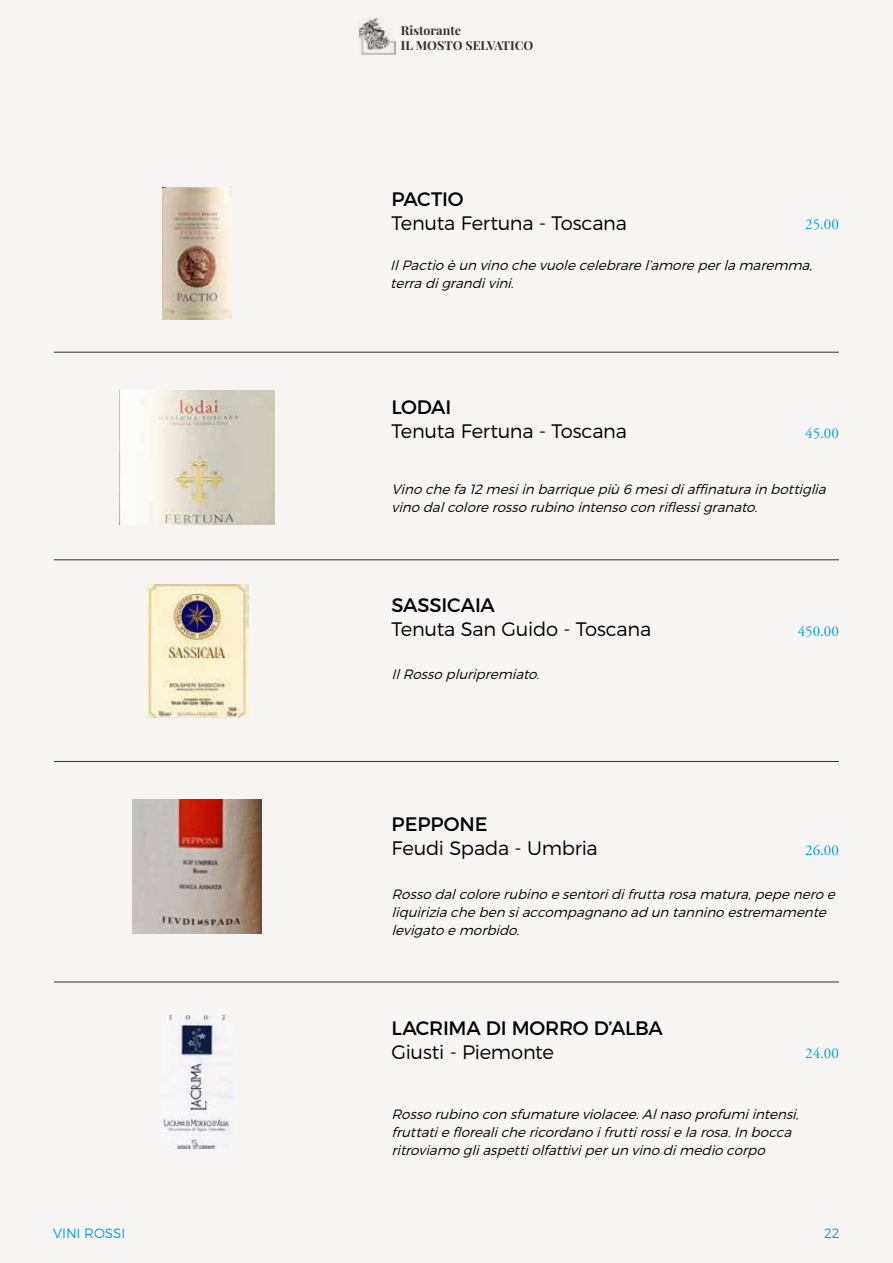
<style>
.page{position:relative;width:893px;height:1263px;background:#f6f5f4}
.page>*{position:absolute;margin:0;border:0;box-sizing:border-box;transform-origin:0 0}
.t1{font:300 19.5px "Montserrat";letter-spacing:-.015em;color:#000}
.t2{font:19.5px "Montserrat";letter-spacing:-.01em;color:#000}
.t3{font:15px "Adobe Garamond Pro";color:#009fe3}
.t4{font:italic 300 13.5px/18px "Montserrat";letter-spacing:.02em;color:#000}
.t5{font:300 13.5px "Montserrat";color:#009fe3}
.t6{font:700 12.45px/14.9px "Playfair Display";color:#372c2e}
</style>
<div class="page">
<img style="left:359px;top:18px;width:37px;height:36px">
<hr style="left:54px;top:352px;width:785px;height:1px;background:#372c2e">
<img style="left:121px;top:391px;width:153px;height:133px">
<img style="left:162px;top:188px;width:70px;height:132px">
<hr style="left:54px;top:559px;width:785px;height:1px;background:#372c2e">
<hr style="left:54px;top:761px;width:785px;height:1px;background:#372c2e">
<hr style="left:54px;top:982px;width:785px;height:1px;background:#372c2e">
<img style="left:146px;top:584px;width:102px;height:134px">
<img style="left:132px;top:800px;width:130px;height:133px">
<img style="left:163px;top:1015px;width:70px;height:134px">
<p class="t6" style="left:401px;top:22px;width:134px">Ristorante<br>IL MOSTO SELVATICO</p>
<h1 class="t2" style="left:392px;top:187px;width:73px">PACTIO</h1>
<h1 class="t1" style="left:392px;top:211px;width:237px">Tenuta Fertuna - Toscana</h1>
<p class="t3" style="left:805px;top:215px;width:35px">25.00</p>
<p class="t4" style="left:390px;top:256px;width:428px">IlPactio èun vino chevuolecelebrarel’amoreperlamaremma, terradigrandivini.</p>
<h1 class="t2" style="left:392px;top:395px;width:61px">LODAI</h1>
<h1 class="t1" style="left:392px;top:419px;width:237px">Tenuta Fertuna - Toscana</h1>
<p class="t3" style="left:805px;top:424px;width:35px">45.00</p>
<p class="t4" style="left:391px;top:480px;width:440px">Vino chefa12mesiin barriquepiù 6 mesidiaffinaturain bottiglia vino dalcolorerosso rubino intenso con riflessigranato.</p>
<h1 class="t2" style="left:392px;top:593px;width:105px">SASSICAIA</h1>
<h1 class="t1" style="left:392px;top:617px;width:261px">Tenuta San Guido - Toscana</h1>
<p class="t3" style="left:798px;top:622px;width:43px">450.00</p>
<p class="t4" style="left:392px;top:665px;width:153px">IlRosso pluripremiato.</p>
<h1 class="t2" style="left:392px;top:812px;width:98px">PEPPONE</h1>
<h1 class="t1" style="left:392px;top:836px;width:208px">Feudi Spada - Umbria</h1>
<p class="t3" style="left:805px;top:841px;width:35px">26.00</p>
<p class="t4" style="left:391px;top:885px;width:449px">Rosso dalcolorerubino esentoridifruttarosamatura,pepenero e liquiriziacheben siaccompagnano ad un tannino estremamente levigato emorbido.</p>
<h1 class="t2" style="left:392px;top:1016px;width:273px">LACRIMA DI MORRO D’ALBA</h1>
<h1 class="t1" style="left:392px;top:1040px;width:164px">Giusti - Piemonte</h1>
<p class="t3" style="left:805px;top:1045px;width:35px">24.00</p>
<p class="t4" style="left:391px;top:1105px;width:413px">Rosso rubino con sfumatureviolacee.Alnaso profumiintensi, fruttatieflorealichericordano ifruttirossielarosa.In bocca ritroviamo gliaspettiolfattiviperun vino dimedio corpo</p>
<p class="t5" style="left:53px;top:1225px;width:74px">VINI ROSSI</p>
<p class="t5" style="left:824px;top:1225px;width:17px">22</p>
</div>
